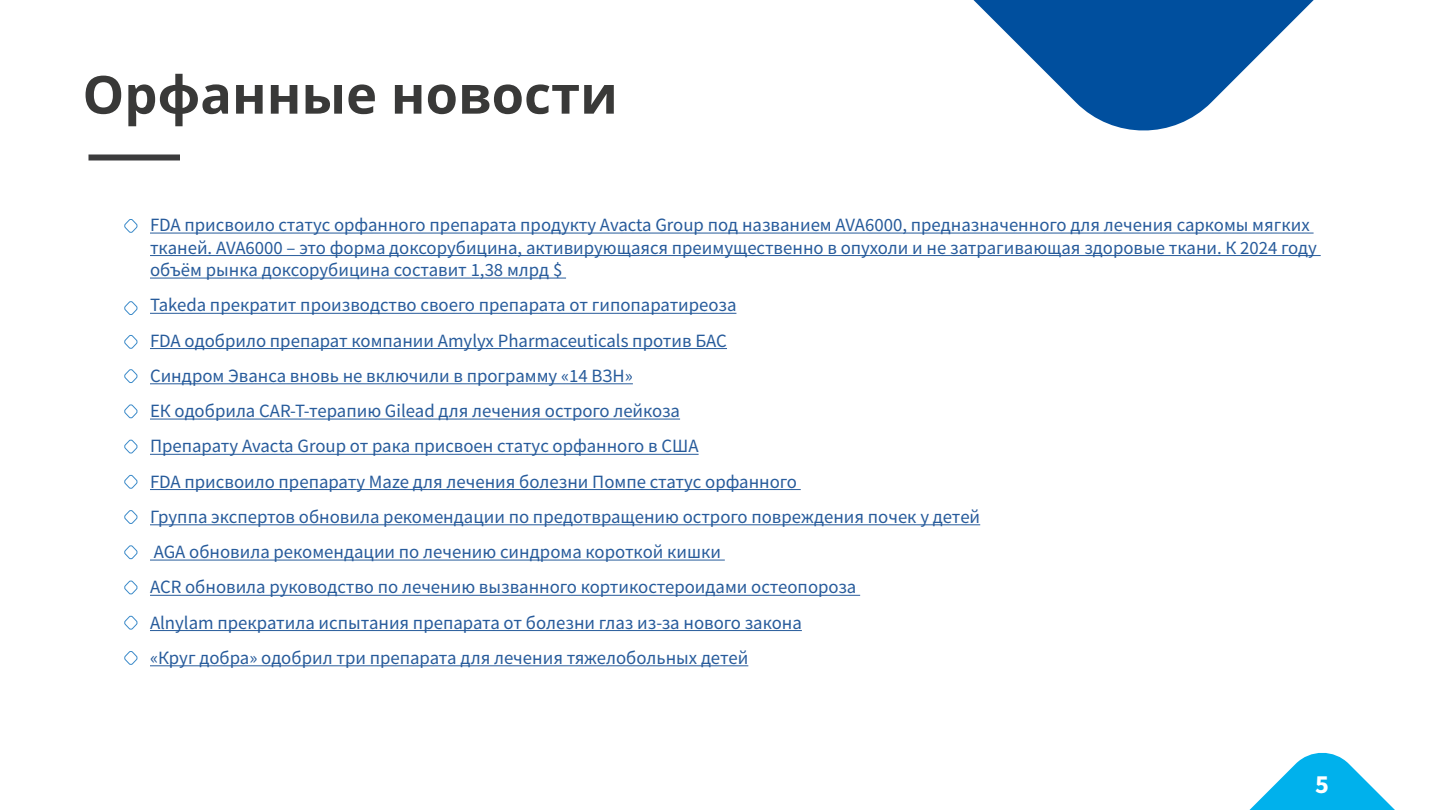
<style>
.page{position:relative;width:1440px;height:810px;background:#fff}
.page>*{position:absolute;margin:0;border:0;box-sizing:border-box;transform-origin:0 0}
.t1{font:700 52.5px "Open Sans";color:#393938}
.t2{font:700 26.25px "Source Sans Pro";color:#fff}
.t3{font:18.75px/35.2px "Source Sans Pro";color:#275b9b}
</style>
<div class="page">
<hr style="left:150px;top:233px;width:1164px;height:1px;background:#275b9b">
<hr style="left:150px;top:255px;width:1171px;height:1px;background:#275b9b">
<hr style="left:150px;top:278px;width:416px;height:1px;background:#275b9b">
<hr style="left:150px;top:313px;width:586px;height:1px;background:#275b9b">
<hr style="left:150px;top:348px;width:577px;height:1px;background:#275b9b">
<hr style="left:150px;top:383px;width:483px;height:1px;background:#275b9b">
<hr style="left:150px;top:419px;width:530px;height:1px;background:#275b9b">
<hr style="left:150px;top:454px;width:549px;height:1px;background:#275b9b">
<hr style="left:150px;top:489px;width:651px;height:1px;background:#275b9b">
<hr style="left:150px;top:524px;width:830px;height:1px;background:#275b9b">
<hr style="left:150px;top:560px;width:575px;height:1px;background:#275b9b">
<hr style="left:150px;top:595px;width:710px;height:1px;background:#275b9b">
<hr style="left:150px;top:630px;width:652px;height:1px;background:#275b9b">
<hr style="left:150px;top:665px;width:598px;height:1px;background:#275b9b">
<svg style="left:1249px;top:752px;width:146px;height:58px"></svg>
<svg style="left:973px;top:0;width:341px;height:131px;fill:#004f9e"></svg>
<div style="left:88px;top:154px;width:92px;height:6px;background:#3b3b3c"></div>
<svg style="left:124px;top:219px;width:14px;height:14px"></svg>
<svg style="left:124px;top:301px;width:14px;height:14px"></svg>
<svg style="left:124px;top:335px;width:14px;height:14px"></svg>
<svg style="left:124px;top:580px;width:14px;height:15px"></svg>
<svg style="left:124px;top:615px;width:14px;height:15px"></svg>
<svg style="left:124px;top:651px;width:14px;height:14px"></svg>
<svg style="left:124px;top:369px;width:14px;height:14px"></svg>
<svg style="left:124px;top:404px;width:14px;height:15px"></svg>
<svg style="left:124px;top:439px;width:14px;height:15px"></svg>
<svg style="left:124px;top:474px;width:14px;height:15px"></svg>
<svg style="left:124px;top:510px;width:14px;height:14px"></svg>
<svg style="left:124px;top:545px;width:14px;height:15px"></svg>
<h1 class="t1" style="left:82px;top:58px;width:537px">Орфанные новости</h1>
<p class="t3" style="left:150px;top:214px;width:1168px;line-height:22.5px">FDA присвоило статус орфанного препарата продукту Avacta Group под названием AVA6000, предназначенного для лечения саркомы мягких тканей. AVA6000 – это форма доксорубицина, активирующаяся преимущественно в опухоли и не затрагивающая здоровые ткани. К 2024 году объём рынка доксорубицина составит 1,38 млрд $</p>
<p class="t3" style="left:150px;top:287px;width:832px">Takeda прекратит производство своего препарата от гипопаратиреоза<br>FDA одобрило препарат компании Amylyx Pharmaceuticals против БАС<br>Синдром Эванса вновь не включили в программу «14 ВЗН»<br>ЕК одобрила CAR-T-терапию Gilead для лечения острого лейкоза<br>Препарату Avacta Group от рака присвоен статус орфанного в США<br>FDA присвоило препарату Maze для лечения болезни Помпе статус орфанного<br>Группа экспертов обновила рекомендации по предотвращению острого повреждения почек у детей AGA обновила рекомендации по лечению синдрома короткой кишки<br>ACR обновила руководство по лечению вызванного кортикостероидами остеопороза<br>Alnylam прекратила испытания препарата от болезни глаз из-за нового закона<br>«Круг добра» одобрил три препарата для лечения тяжелобольных детей</p>
<h2 class="t2" style="left:1315px;top:766px;width:15px">5</h2>
</div>
